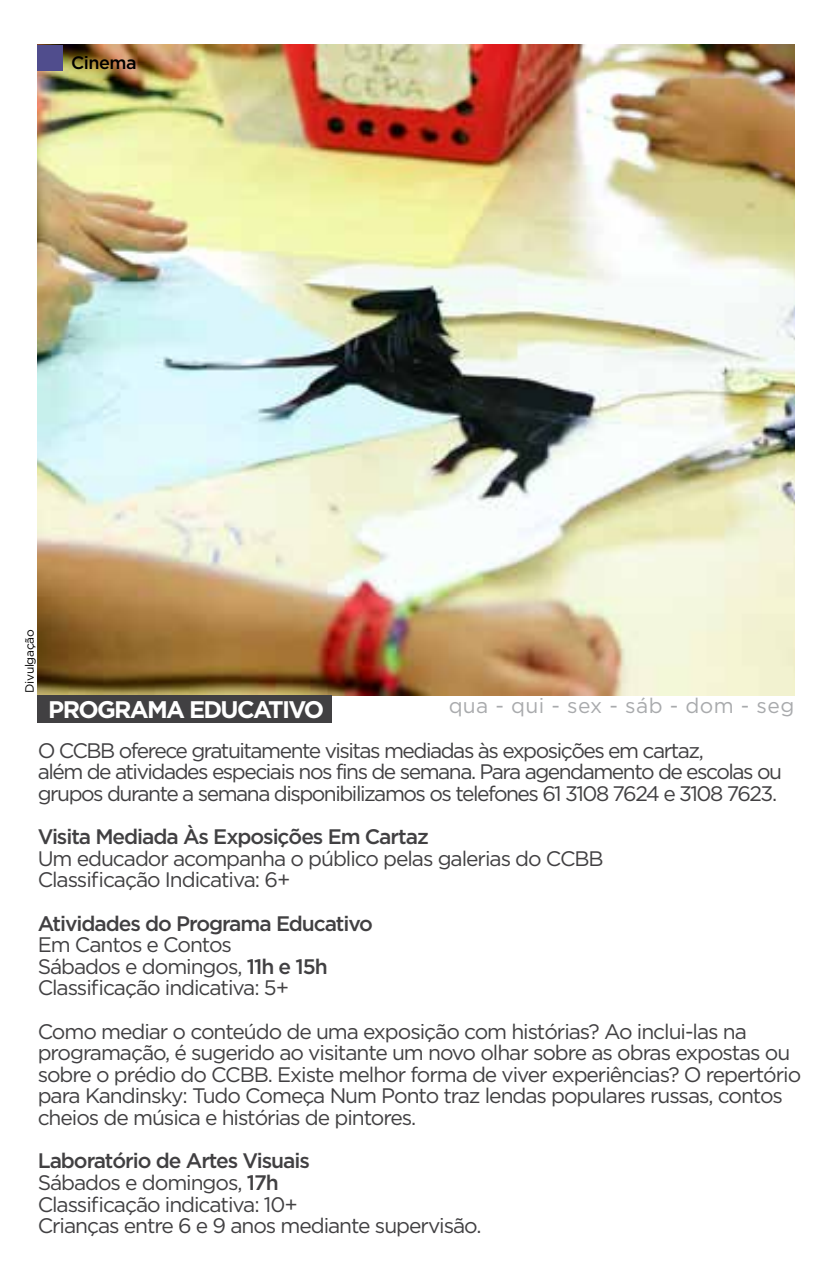
<style>
.page{position:relative;width:825px;height:1276px;background:#fff}
.page>*{position:absolute;margin:0;border:0;box-sizing:border-box;transform-origin:0 0}
.t1{font:700 24px "Gotham";letter-spacing:-.07em;color:#fff}
.t2{font:21px/21.6px "Gotham";letter-spacing:-.05em;color:#414042}
.t3{font:21px/21.6px "Gotham";letter-spacing:-.07em;color:#414042}
.t4{font:500 21px "Gotham";letter-spacing:-.05em;color:#414042}
.t5{font:21px "Gotham";letter-spacing:.02em;color:#939598}
.t6{font:500 18px "Gotham";letter-spacing:-.03em;color:#000}
.t7{font:12px "Gotham";letter-spacing:-.03em;color:#000}
.s1{font-weight:500}
</style>
<div class="page">
<img style="left:38px;top:45px;width:756px;height:650px">
<svg style="left:38px;top:45px;width:25px;height:26px"></svg>
<div style="left:38px;top:695px;width:294px;height:28px;background:#414042"></div>
<p class="t6" style="left:71px;top:53px;width:67px">Cinema</p>
<p class="t7" style="left:23px;top:693px;width:65px;rotate:-90deg">Divulgação</p>
<p class="t1" style="left:48px;top:695px;width:277px">PROGRAMA EDUCATIVO</p>
<p class="t5" style="left:448px;top:694px;width:347px">qua - qui - sex - sáb - dom - seg</p>
<p class="t3" style="left:38px;top:739px;width:746px">O CCBB oferece gratuitamente visitas mediadas às exposições em cartaz,<br>além de atividades especiais nos fins de semana. Para agendamento de escolas ou grupos durante a semana disponibilizamos os telefones 61 3108 7624 e 3108 7623.</p>
<p class="t4" style="left:38px;top:824px;width:393px">Visita Mediada Às Exposições Em Cartaz</p>
<p class="t2" style="left:38px;top:847px;width:567px">Um educador acompanha o público pelas galerias do CCBB<br>Classificação Indicativa: 6+</p>
<p class="t4" style="left:38px;top:911px;width:337px">Atividades do Programa Educativo</p>
<p class="t2" style="left:38px;top:933px;width:291px">Em Cantos e Contos<br>Sábados e domingos, <span class="s1">11h e 15h<br></span>Classificação indicativa: 5+</p>
<p class="t2" style="left:38px;top:1020px;width:765px">Como mediar o conteúdo de uma exposição com histórias? Ao inclui-las na programação, é sugerido ao visitante um novo olhar sobre as obras expostas ou sobre o prédio do CCBB. Existe melhor forma de viver experiências? O repertório para Kandinsky: Tudo Começa Num Ponto traz lendas populares russas, contos cheios de música e histórias de pintores.</p>
<p class="t2" style="left:38px;top:1149px;width:445px"><span class="s1">Laboratório de Artes Visuais<br></span>Sábados e domingos, <span class="s1">17h<br></span>Classificação indicativa: 10+<br>Crianças entre 6 e 9 anos mediante supervisão.</p>
</div>
